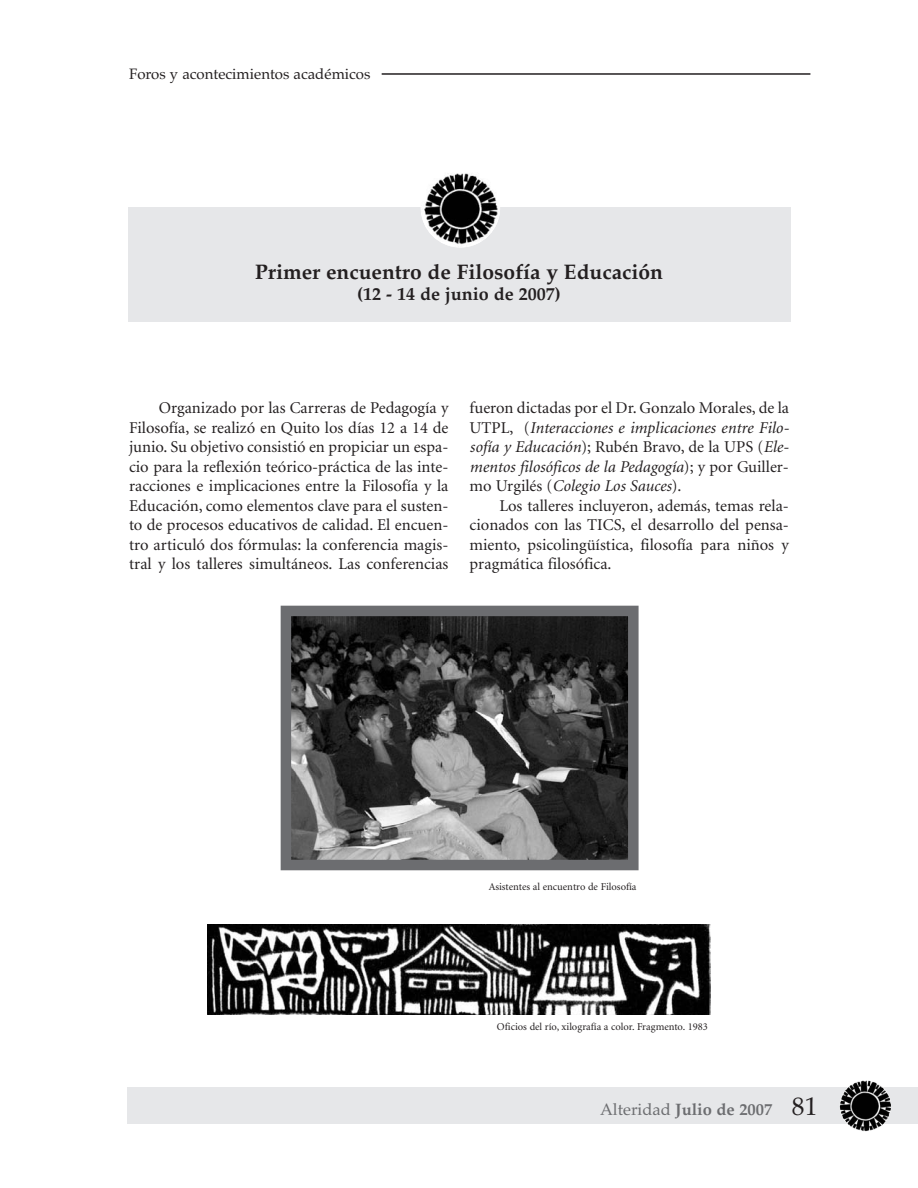
<style>
.page{position:relative;width:918px;height:1188px;background:#fff}
.page>*{position:absolute;margin:0;border:0;box-sizing:border-box;transform-origin:0 0}
.t1{font:25.5px "Palatino";color:#231f20}
.t2{font:700 21px "Palatino";color:#231f20}
.t3{font:700 18px "Palatino";color:#231f20}
.t4{font:16.5px/19.5px "Minion";color:#231f20;text-align:justify}
.t5{font:italic 16.5px/19.5px "Minion";color:#231f20;text-align:justify}
.t6{font:700 16.5px "Palatino";color:#6c6d70}
.t7{font:15px "Palatino";color:#231f20}
.t8{font:10.5px "Minion";color:#231f20}
.s1{font-style:normal}
.s2{font-weight:400}
</style>
<div class="page">
<div style="left:128px;top:1087px;width:790px;height:37px;background:#e6e7e9"></div>
<hr style="left:382px;top:73px;width:428px;height:2px;background:#231f20">
<img style="left:840px;top:1080px;width:51px;height:52px">
<div style="left:128px;top:207px;width:662px;height:115px;background:#e6e7e9"></div>
<img style="left:421px;top:173px;width:79px;height:74px">
<img style="left:292px;top:617px;width:336px;height:242px">
<div style="left:281px;top:606px;width:358px;height:264px;border:10px solid #6c6d70"></div>
<img style="left:208px;top:925px;width:502px;height:90px">
<p class="t7" style="left:129px;top:65px;width:243px">Foros y acontecimientos académicos</p>
<p class="t2" style="left:255px;top:259px;width:410px">Primer encuentro de Filosofía y Educación</p>
<p class="t3" style="left:357px;top:283px;width:205px">(12 - 14 de junio de 2007)</p>
<p class="t4" style="left:129px;top:400px;width:321px;text-indent:30px">Organizado por las Carreras de Pedagogía y Filosofía, se realizó en Quito los días 12 a 14 de junio. Su objetivo consistió en propiciar un espa&shy;cio para la reflexión teórico-práctica de las inte&shy;racciones e implicaciones entre la Filosofía y la Educación, como elementos clave para el susten&shy;to de procesos educativos de calidad. El encuen&shy;tro articuló dos fórmulas: la conferencia magis&shy;tral y los talleres simultáneos. Las conferencias</p>
<p class="t5" style="left:470px;top:400px;width:321px"><span class="s1">fueron dictadas por el Dr. Gonzalo Morales, de la UTPL, (</span>Interacciones e implicaciones entre Filo&shy;sofía y Educación<span class="s1">); Rubén Bravo, de la UPS (</span>Ele&shy;mentos filosóficos de la Pedagogía<span class="s1">); y por Guiller&shy;mo Urgilés (</span>Colegio Los Sauces<span class="s1">).</span></p>
<p class="t4" style="left:470px;top:497px;width:321px;text-indent:30px">Los talleres incluyeron, además, temas rela&shy;cionados con las TICS, el desarrollo del pensa&shy;miento, psicolingüística, filosofía para niños y pragmática filosófica.</p>
<p class="t8" style="left:489px;top:882px;width:149px">Asistentes al encuentro de Filosofía</p>
<p class="t8" style="left:497px;top:1022px;width:212px">Oficios del río, xilografía a color. Fragmento. 1983</p>
<p class="t6" style="left:600px;top:1100px;width:174px"><span class="s2">Alteridad</span> Julio de 2007</p>
<h1 class="t1" style="left:792px;top:1092px;width:27px">81</h1>
</div>
